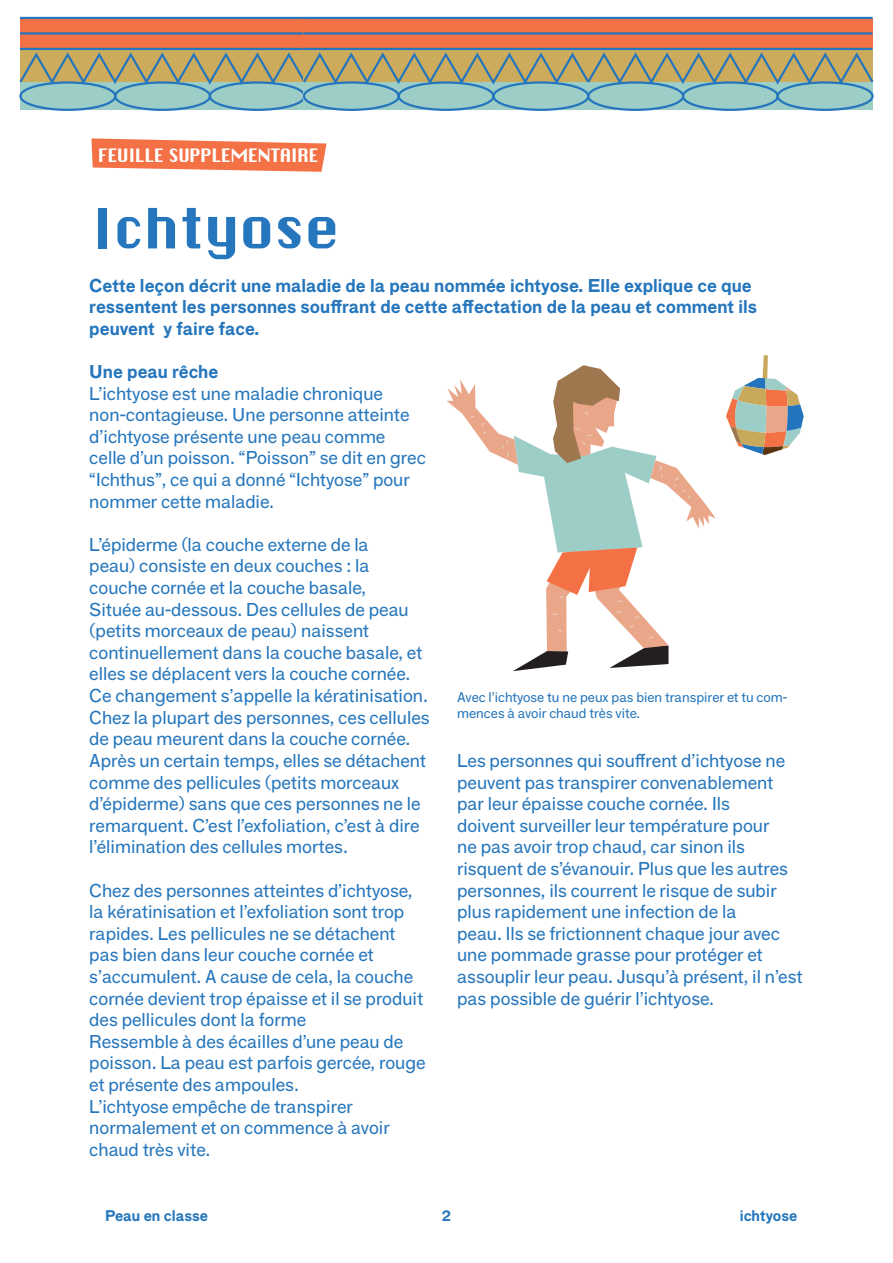
<style>
.page{position:relative;width:893px;height:1263px;background:#fff}
.page>*{position:absolute;margin:0;border:0;box-sizing:border-box;transform-origin:0 0}
.t1{font:54px "Chicago FLF";letter-spacing:-.02em;color:#2576bc}
.t2{font:18px/21.6px "F Grotesk";color:#2576bc}
.t3{font:700 18px/21.6px "F Grotesk";color:#2576bc}
.t4{font:18px "Chicago FLF";letter-spacing:-.05em;color:#fff}
.t5{font:700 15px "F Grotesk";color:#2576bc}
.t6{font:13.5px/16.2px "F Grotesk";color:#2576bc}
</style>
<div class="page">
<svg style="left:19px;top:16px;width:855px;height:95px;background:#b09c83"></svg>
<svg style="left:447px;top:365px;width:269px;height:306px"></svg>
<svg style="left:470px;top:411px;width:221px;height:228px"></svg>
<svg style="left:726px;top:355px;width:78px;height:100px"></svg>
<svg style="left:91px;top:138px;width:236px;height:34px;background:#f58964"></svg>
<p class="t4" style="left:98px;top:144px;width:223px">FEUILLE SUPPLEMENTAIRE</p>
<h1 class="t1" style="left:89px;top:195px;width:252px">Ichtyose</h1>
<p class="t3" style="left:89px;top:274px;width:669px">Cette leçon décrit une maladie de la peau nommée ichtyose. Elle explique ce que ressentent les personnes souffrant de cette affectation de la peau et comment ils peuvent y faire face.</p>
<p class="t3" style="left:89px;top:361px;width:130px">Une peau rêche</p>
<p class="t2" style="left:89px;top:383px;width:338px">L’ichtyose est une maladie chronique non-contagieuse. Une personne atteinte d’ichtyose présente une peau comme celle d’un poisson. “Poisson” se dit en grec “Ichthus”, ce qui a donné “Ichtyose” pour nommer cette maladie.</p>
<p class="t2" style="left:89px;top:534px;width:342px">L’épiderme (la couche externe de la<br>peau) consiste en deux couches : la couche cornée et la couche basale,<br>Située au-dessous. Des cellules de peau (petits morceaux de peau) naissent continuellement dans la couche basale, et elles se déplacent vers la couche cornée.<br>Ce changement s’appelle la kératinisation.<br>Chez la plupart des personnes, ces cellules de peau meurent dans la couche cornée.<br>Après un certain temps, elles se détachent comme des pellicules (petits morceaux d’épiderme) sans que ces personnes ne le remarquent. C’est l’exfoliation, c’est à dire l’élimination des cellules mortes.</p>
<p class="t2" style="left:89px;top:879px;width:338px">Chez des personnes atteintes d’ichtyose, la kératinisation et l’exfoliation sont trop rapides. Les pellicules ne se détachent pas bien dans leur couche cornée et s’accumulent. A cause de cela, la couche cornée devient trop épaisse et il se produit des pellicules dont la forme<br>Ressemble à des écailles d’une peau de poisson. La peau est parfois gercée, rouge et présente des ampoules.<br>L’ichtyose empêche de transpirer normalement et on commence à avoir chaud très vite.</p>
<p class="t6" style="left:457px;top:689px;width:332px">Avec l’ichtyose tu ne peux pas bien transpirer et tu com&shy;mences à avoir chaud très vite.</p>
<p class="t2" style="left:457px;top:750px;width:347px">Les personnes qui souffrent d’ichtyose ne peuvent pas transpirer convenablement par leur épaisse couche cornée. Ils<br>doivent surveiller leur température pour<br>ne pas avoir trop chaud, car sinon ils risquent de s’évanouir. Plus que les autres personnes, ils courrent le risque de subir plus rapidement une infection de la<br>peau. Ils se frictionnent chaque jour avec une pommade grasse pour protéger et assouplir leur peau. Jusqu’à présent, il n’est pas possible de guérir l’ichtyose.</p>
<p class="t5" style="left:105px;top:1206px;width:104px">Peau en classe</p>
<p class="t5" style="left:442px;top:1206px;width:11px">2</p>
<p class="t5" style="left:740px;top:1206px;width:59px">ichtyose</p>
</div>
